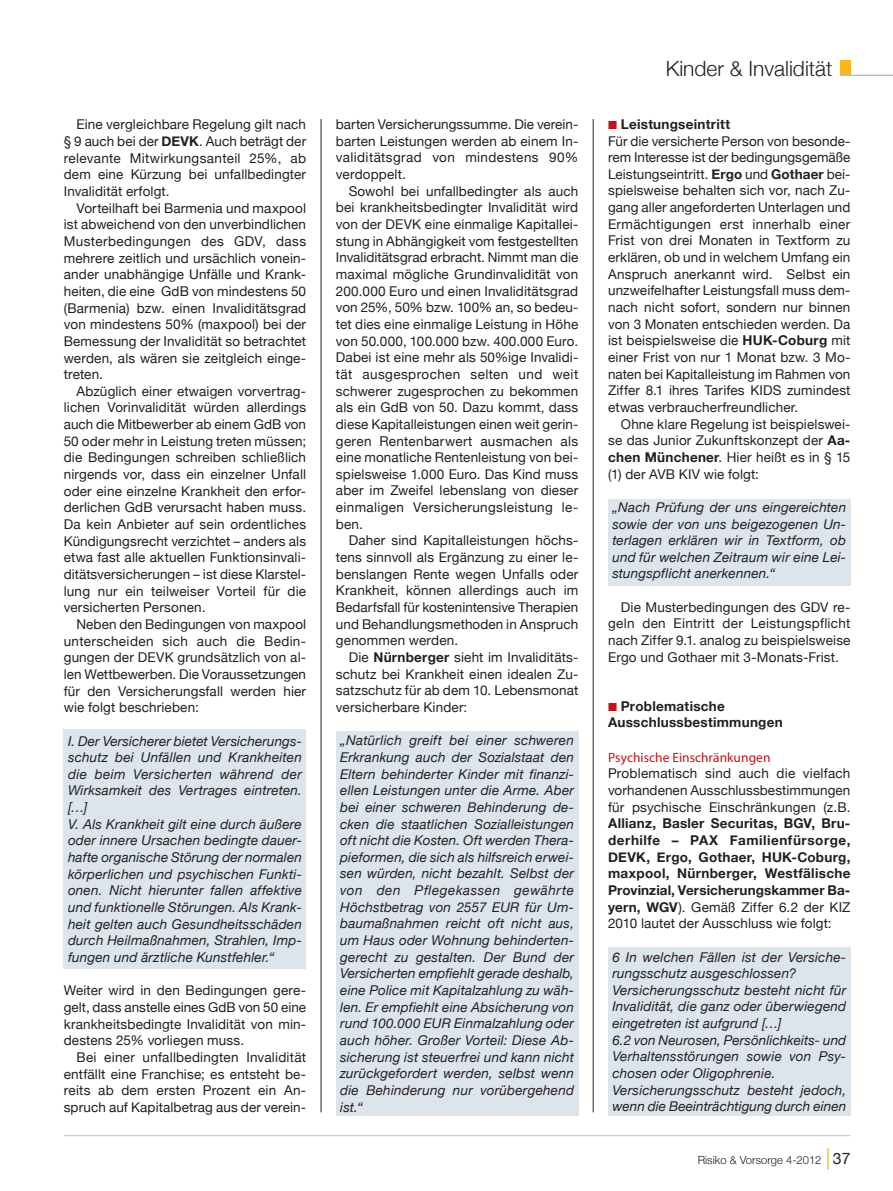
<style>
.page{position:relative;width:893px;height:1191px;background:#fff}
.page>*{position:absolute;margin:0;border:0;box-sizing:border-box;transform-origin:0 0}
.t1{font:300 21px "Helvetica Neue";color:#231f20}
.t2{font:13.5px/16.6px "Helvetica Neue";letter-spacing:.01em;color:#231f20;text-align:justify}
.t3{font:italic 13.5px/16.6px "Helvetica Neue";letter-spacing:.015em;color:#231f20}
.t4{font:700 13.5px/16.6px "Helvetica Neue";letter-spacing:.015em;color:#231f20}
.t5{font:13.5px "Myriad Pro";color:#c4121a}
.t6{font:300 11.25px "Helvetica Neue";color:#231f20}
.s1{font-weight:700}
.s2{font-family:"BB Sonderzeichen";color:#c4121a}
.s3{font-family:"BB Sonderzeichen";font-weight:400;color:#c4121a}
.s4{font-weight:400}
.s5{font-weight:400;font-size:15.75px}
</style>
<div class="page">
<div style="left:608px;top:946px;width:242px;height:169px;background:#dce4ec"></div>
<div style="left:608px;top:499px;width:242px;height:86px;background:#dce4ec"></div>
<div style="left:336px;top:731px;width:242px;height:384px;background:#dce4ec"></div>
<div style="left:64px;top:730px;width:242px;height:239px;background:#dce4ec"></div>
<hr style="left:64px;top:1135px;width:786px;height:1px;background:#b0c2d2">
<svg style="left:827px;top:1148px;width:1px;height:21px"></svg>
<div style="left:840px;top:60px;width:10px;height:15px;background:#f9b614"></div>
<hr style="left:840px;top:75px;width:53px;height:1px;background:#b0c2d2">
<hr style="left:321px;top:119px;width:1px;height:993px;background:#231f20">
<hr style="left:593px;top:119px;width:1px;height:993px;background:#231f20">
<p class="t2" style="left:64px;top:116px;width:244px;text-indent:13px">Eine vergleichbare Regelung gilt nach § 9 auch bei der <span class="s1">DEVK</span>. Auch beträgt der relevante Mitwirkungsanteil 25%, ab dem eine Kürzung bei unfallbedingter Invalidität erfolgt.</p>
<p class="t2" style="left:64px;top:199px;width:244px;text-indent:13px">Vorteilhaft bei Barmenia und maxpool ist abweichend von den unverbindlichen Musterbedingungen des GDV, dass mehrere zeitlich und ursächlich vonein&shy;ander unabhängige Unfälle und Krank&shy;heiten, die eine GdB von mindestens 50 (Barmenia) bzw. einen Invaliditätsgrad von mindestens 50% (maxpool) bei der Bemessung der Invalidität so betrachtet werden, als wären sie zeitgleich einge&shy;treten.</p>
<p class="t2" style="left:64px;top:382px;width:244px;text-indent:13px">Abzüglich einer etwaigen vorvertrag&shy;lichen Vorinvalidität würden allerdings auch die Mitbewerber ab einem GdB von 50 oder mehr in Leistung treten müssen; die Bedingungen schreiben schließlich nirgends vor, dass ein einzelner Unfall oder eine einzelne Krankheit den erfor&shy;derlichen GdB verursacht haben muss.<br>Da kein Anbieter auf sein ordentliches Kündigungsrecht verzichtet – anders als etwa fast alle aktuellen Funktionsinvali&shy;ditätsversicherungen – ist diese Klarstel&shy;lung nur ein teilweiser Vorteil für die versicherten Personen.</p>
<p class="t2" style="left:64px;top:615px;width:244px;text-indent:13px">Neben den Bedingungen von maxpool unterscheiden sich auch die Bedin&shy;gungen der DEVK grundsätzlich von al&shy;len Wettbewerben. Die Voraussetzungen für den Versicherungsfall werden hier wie folgt beschrieben:</p>
<p class="t3" style="left:68px;top:732px;width:235px">I. Der Versicherer bietet Versicherungs&shy;schutz bei Unfällen und Krankheiten die beim Versicherten während der Wirksamkeit des Vertrages eintreten. […]<br>V. Als Krankheit gilt eine durch äußere oder innere Ursachen bedingte dauer&shy;hafte organische Störung der normalen körperlichen und psychischen Funkti&shy;onen. Nicht hierunter fallen affektive und funktionelle Störungen. Als Krank&shy;heit gelten auch Gesundheitsschäden durch Heilmaßnahmen, Strahlen, Imp&shy;fungen und ärztliche Kunstfehler.“</p>
<p class="t2" style="left:64px;top:982px;width:244px">Weiter wird in den Bedingungen gere&shy;gelt, dass anstelle eines GdB von 50 eine krankheitsbedingte Invalidität von min&shy;destens 25% vorliegen muss.</p>
<p class="t2" style="left:64px;top:1048px;width:244px;text-indent:13px">Bei einer unfallbedingten Invalidität entfällt eine Franchise; es entsteht be&shy;reits ab dem ersten Prozent ein An&shy;spruch auf Kapitalbetrag aus der verein-</p>
<p class="t2" style="left:336px;top:116px;width:244px">barten Versicherungssumme. Die verein&shy;barten Leistungen werden ab einem In&shy;validitätsgrad von mindestens 90% verdoppelt.</p>
<p class="t2" style="left:336px;top:182px;width:244px;text-indent:13px">Sowohl bei unfallbedingter als auch bei krankheitsbedingter Invalidität wird von der DEVK eine einmalige Kapitallei&shy;stung in Abhängigkeit vom festgestellten Invaliditätsgrad erbracht. Nimmt man die maximal mögliche Grundinvalidität von 200.000 Euro und einen Invaliditätsgrad von 25%, 50% bzw. 100% an, so bedeu&shy;tet dies eine einmalige Leistung in Höhe von 50.000, 100.000 bzw. 400.000 Euro.<br>Dabei ist eine mehr als 50%ige Invalidi&shy;tät ausgesprochen selten und weit schwerer zugesprochen zu bekommen als ein GdB von 50. Dazu kommt, dass diese Kapitalleistungen einen weit gerin&shy;geren Rentenbarwert ausmachen als eine monatliche Rentenleistung von bei&shy;spielsweise 1.000 Euro. Das Kind muss aber im Zweifel lebenslang von dieser einmaligen Versicherungsleistung le&shy;ben.</p>
<p class="t2" style="left:336px;top:532px;width:244px;text-indent:13px">Daher sind Kapitalleistungen höchs&shy;tens sinnvoll als Ergänzung zu einer le&shy;benslangen Rente wegen Unfalls oder Krankheit, können allerdings auch im Bedarfsfall für kostenintensive Therapien und Behandlungsmethoden in Anspruch genommen werden.</p>
<p class="t2" style="left:336px;top:648px;width:244px;text-indent:13px">Die <span class="s1">Nürnberger</span> sieht im Invaliditäts&shy;schutz bei Krankheit einen idealen Zu&shy;satzschutz für ab dem 10. Lebensmonat versicherbare Kinder:</p>
<p class="t3" style="left:340px;top:732px;width:235px;text-align:justify">„Natürlich greift bei einer schweren Erkrankung auch der Sozialstaat den Eltern behinderter Kinder mit finanzi&shy;ellen Leistungen unter die Arme. Aber bei einer schweren Behinderung de&shy;cken die staatlichen Sozialleistungen oft nicht die Kosten. Oft werden Thera&shy;pieformen, die sich als hilfsreich erwei&shy;sen würden, nicht bezahlt. Selbst der von den Pflegekassen gewährte Höchstbetrag von 2557 EUR für Um&shy;baumaßnahmen reicht oft nicht aus, um Haus oder Wohnung behinderten&shy;gerecht zu gestalten. Der Bund der Versicherten empfiehlt gerade deshalb, eine Police mit Kapitalzahlung zu wäh&shy;len. Er empfiehlt eine Absicherung von rund 100.000 EUR Einmalzahlung oder auch höher. Großer Vorteil: Diese Ab&shy;sicherung ist steuerfrei und kann nicht zurückgefordert werden, selbst wenn die Behinderung nur vorübergehend ist.“</p>
<h1 class="t1" style="left:666px;top:56px;width:168px">Kinder &amp; Invalidität</h1>
<p class="t2" style="left:608px;top:116px;width:244px;text-align:left"><span class="s2">K</span> <span class="s1">Leistungseintritt<br></span>Für die versicherte Person von besonde&shy;rem Interesse ist der bedingungsgemäße Leistungseintritt. <span class="s1">Ergo</span> und <span class="s1">Gothaer</span> bei&shy;spielsweise behalten sich vor, nach Zu&shy;gang aller angeforderten Unterlagen und Ermächtigungen erst innerhalb einer Frist von drei Monaten in Textform zu erklären, ob und in welchem Umfang ein Anspruch anerkannt wird. Selbst ein unzweifelhafter Leistungsfall muss dem&shy;nach nicht sofort, sondern nur binnen von 3 Monaten entschieden werden. Da ist beispielsweise die <span class="s1">HUK-Coburg</span> mit einer Frist von nur 1 Monat bzw. 3 Mo&shy;naten bei Kapitalleistung im Rahmen von Ziffer 8.1 ihres Tarifes KIDS zumindest etwas verbraucherfreundlicher.</p>
<p class="t2" style="left:608px;top:415px;width:244px;text-indent:13px">Ohne klare Regelung ist beispielswei&shy;se das Junior Zukunftskonzept der <span class="s1">Aa&shy;chen Münchener</span>. Hier heißt es in § 15 (1) der AVB KIV wie folgt:</p>
<p class="t3" style="left:612px;top:498px;width:235px;text-align:justify">„Nach Prüfung der uns eingereichten sowie der von uns beigezogenen Un&shy;terlagen erklären wir in Textform, ob und für welchen Zeitraum wir eine Lei&shy;stungspflicht anerkennen.“</p>
<p class="t2" style="left:608px;top:598px;width:244px;text-indent:13px">Die Musterbedingungen des GDV re&shy;geln den Eintritt der Leistungspflicht nach Ziffer 9.1. analog zu beispielsweise Ergo und Gothaer mit 3-Monats-Frist.</p>
<p class="t4" style="left:608px;top:698px;width:176px;line-height:16.2px"><span class="s3">K</span> Problematische<br>Ausschlussbestimmungen</p>
<p class="t5" style="left:608px;top:749px;width:164px">Psychische Einschränkungen</p>
<p class="t2" style="left:608px;top:765px;width:244px">Problematisch sind auch die vielfach vorhandenen Ausschlussbestimmungen für psychische Einschränkungen (z.B.</p>
<p class="t4" style="left:608px;top:815px;width:244px;text-align:justify">Allianz, Basler Securitas, BGV, Bru&shy;derhilfe – PAX Familienfürsorge, DEVK, Ergo, Gothaer, HUK-Coburg, maxpool, Nürnberger, Westfälische Provinzial, Versicherungskammer Ba&shy;yern, WGV<span class="s4">). Gemäß Ziffer 6.2 der KIZ 2010 lautet der Ausschluss wie folgt:</span></p>
<p class="t3" style="left:612px;top:948px;width:235px">6 In welchen Fällen ist der Versiche&shy;rungsschutz ausgeschlossen?<br>Versicherungsschutz besteht nicht für Invalidität, die ganz oder überwiegend eingetreten ist aufgrund […]<br>6.2 von Neurosen, Persönlichkeits- und Verhaltensstörungen sowie von Psy&shy;chosen oder Oligophrenie.<br>Versicherungsschutz besteht jedoch, wenn die Beeinträchtigung durch einen</p>
<p class="t6" style="left:698px;top:1152px;width:154px">Risiko &amp; Vorsorge 4-2012 <span class="s5">37</span></p>
</div>
